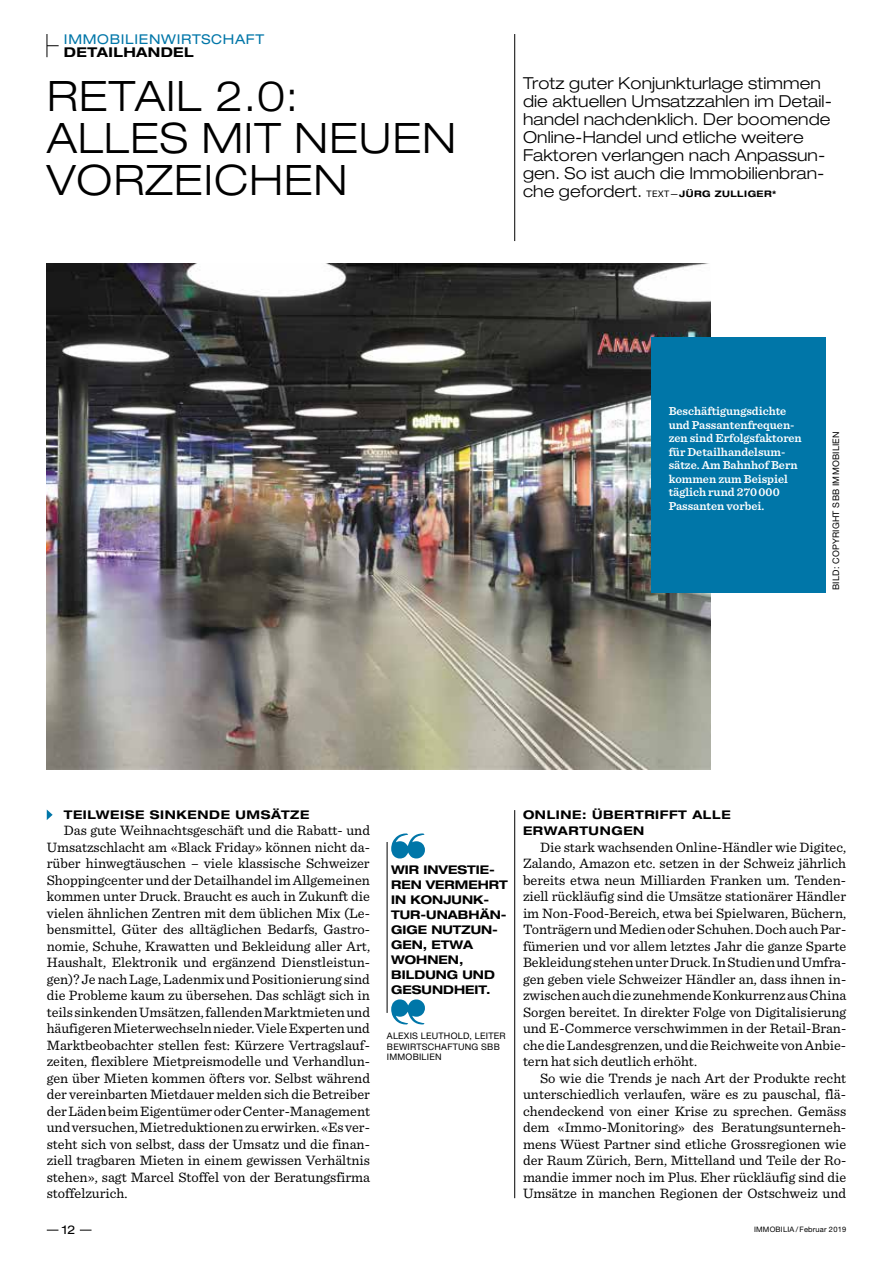
<style>
.page{position:relative;width:893px;height:1263px;background:#fff}
.page>*{position:absolute;margin:0;border:0;box-sizing:border-box;transform-origin:0 0}
.t1{font:300 expanded 42px/42px "Helvetica Neue LT Std";letter-spacing:.025em;color:#000}
.t2{font:300 expanded 16.5px/18px "Helvetica Neue LT Std";letter-spacing:.005em;color:#000}
.t3{font:14.25px/16.5px "Sentinel";color:#000;text-align:justify}
.t4{font:expanded 13.5px "Helvetica Neue LT Std";letter-spacing:.05em;color:#0076a8}
.t5{font:700 expanded 13.5px "Helvetica Neue LT Std";letter-spacing:.025em;color:#000}
.t6{font:600 12px/13.5px "Sentinel";color:#fff}
.t7{font:700 expanded 12px/15px "Helvetica Neue LT Std";color:#000}
.t8{font:700 expanded 12px/16.5px "Helvetica Neue LT Std";letter-spacing:.05em;color:#000}
.t9{font:expanded 12px "Helvetica Neue LT Std";color:#000}
.t10{font:9px/10.5px "Helvetica Neue LT Std";letter-spacing:.025em;color:#000}
.t11{font:7.5px "Helvetica Neue LT Std";letter-spacing:.025em;color:#000}
.s1{font-weight:400;font-stretch:normal;font-size:9px}
.s2{font-weight:700;font-size:9px}
</style>
<div class="page">
<svg style="left:80px;top:1230px;width:12px;height:1px"></svg>
<hr style="left:514px;top:810px;width:1px;height:388px;background:#000">
<svg style="left:47px;top:809px;width:6px;height:11px"></svg>
<img style="left:47px;top:264px;width:663px;height:505px">
<svg style="left:47px;top:34px;width:12px;height:23px"></svg>
<hr style="left:514px;top:34px;width:1px;height:207px;background:#000">
<svg style="left:391px;top:833px;width:34px;height:25px"></svg>
<svg style="left:391px;top:999px;width:34px;height:25px"></svg>
<hr style="left:387px;top:842px;width:1px;height:171px;background:#000">
<div style="left:652px;top:337px;width:174px;height:256px;background:#0076a8"></div>
<p class="t4" style="left:64px;top:31px;width:202px">IMMOBILIENWIRTSCHAFT</p>
<p class="t5" style="left:64px;top:44px;width:131px">DETAILHANDEL</p>
<h1 class="t1" style="left:47px;top:74px;width:411px">RETAIL 2.0:<br>ALLES MIT NEUEN<br>VORZEICHEN</h1>
<p class="t2" style="left:523px;top:74px;width:311px">Trotz guter Konjunkturlage stimmen die aktuellen Umsatzzahlen im Detail&shy;handel nachdenklich. Der boomende Online-Handel und etliche weitere Faktoren verlangen nach Anpassun&shy;gen. So ist auch die Immobilienbran&shy;che gefordert. <span class="s1">TEXT—</span><span class="s2">JÜRG ZULLIGER*</span></p>
<p class="t6" style="left:669px;top:404px;width:135px">Beschäftigungsdichte und Passantenfrequen&shy;zen sind Erfolgsfaktoren für Detailhandelsum&shy;sätze. Am Bahnhof Bern kommen zum Beispiel täglich rund 270 000<br>Passanten vorbei.</p>
<p class="t10" style="left:831px;top:590px;width:160px;rotate:-90deg">BILD: COPYRIGHT SBB IMMOBILIEN</p>
<p class="t8" style="left:64px;top:806px;width:247px">TEILWEISE SINKENDE UMSÄTZE</p>
<p class="t3" style="left:47px;top:821px;width:325px;text-indent:17px">Das gute Weihnachtsgeschäft und die Rabatt- und Umsatzschlacht am «Black Friday» können nicht da&shy;rüber hinwegtäuschen – viele klassische Schweizer Shoppingcenter und der Detailhandel im Allgemeinen kommen unter Druck. Braucht es auch in Zukunft die vielen ähnlichen Zentren mit dem üblichen Mix (Le&shy;bensmittel, Güter des alltäglichen Bedarfs, Gastro&shy;nomie, Schuhe, Krawatten und Bekleidung aller Art, Haushalt, Elektronik und ergänzend Dienstleistun&shy;gen)? Je nach Lage, Ladenmix und Positionierung sind die Probleme kaum zu übersehen. Das schlägt sich in teils sinkenden Umsätzen, fallenden Marktmieten und häufigeren Mieterwechseln nieder. Viele Experten und Marktbeobachter stellen fest: Kürzere Vertragslauf&shy;zeiten, flexiblere Mietpreismodelle und Verhandlun&shy;gen über Mieten kommen öfters vor. Selbst während der vereinbarten Mietdauer melden sich die Betreiber der Läden beim Eigentümer oder Center-Management und versuchen, Mietreduktionen zu erwirken. «Es ver&shy;steht sich von selbst, dass der Umsatz und die finan&shy;ziell tragbaren Mieten in einem gewissen Verhältnis stehen», sagt Marcel Stoffel von der Beratungsfirma stoffelzurich.</p>
<p class="t7" style="left:391px;top:861px;width:118px">WIR INVESTIE-<br>REN VERMEHRT<br>IN KONJUNK-<br>TUR-UNABHÄN-<br>GIGE NUTZUN-<br>GEN, ETWA<br>WOHNEN,<br>BILDUNG UND<br>GESUNDHEIT.</p>
<p class="t10" style="left:387px;top:1031px;width:120px">ALEXIS LEUTHOLD, LEITER<br>BEWIRTSCHAFTUNG SBB<br>IMMOBILIEN</p>
<p class="t8" style="left:523px;top:806px;width:209px">ONLINE: ÜBERTRIFFT ALLE<br>ERWARTUNGEN</p>
<p class="t3" style="left:523px;top:838px;width:325px;text-align:left;text-indent:17px">Die stark wachsenden Online-Händler wie Digitec, Zalando, Amazon etc. setzen in der Schweiz jährlich bereits etwa neun Milliarden Franken um. Tenden&shy;ziell rückläufig sind die Umsätze stationärer Händler im Non-Food-Bereich, etwa bei Spielwaren, Büchern, Tonträgern und Medien oder Schuhen. Doch auch Par&shy;fümerien und vor allem letztes Jahr die ganze Sparte Bekleidung stehen unter Druck. In Studien und Umfra&shy;gen geben viele Schweizer Händler an, dass ihnen in&shy;zwischen auch die zunehmende Konkurrenz aus China Sorgen bereitet. In direkter Folge von Digitalisierung und E-Commerce verschwimmen in der Retail-Bran&shy;che die Landesgrenzen, und die Reichweite von Anbie&shy;tern hat sich deutlich erhöht.</p>
<p class="t3" style="left:523px;top:1069px;width:325px;text-indent:17px">So wie die Trends je nach Art der Produkte recht unterschiedlich verlaufen, wäre es zu pauschal, flä&shy;chendeckend von einer Krise zu sprechen. Gemäss dem «Immo-Monitoring» des Beratungsunterneh&shy;mens Wüest Partner sind etliche Grossregionen wie der Raum Zürich, Bern, Mittelland und Teile der Ro&shy;mandie immer noch im Plus. Eher rückläufig sind die Umsätze in manchen Regionen der Ostschweiz und</p>
<p class="t9" style="left:62px;top:1222px;width:15px">12</p>
<p class="t11" style="left:754px;top:1225px;width:94px">IMMOBILIA / Februar 2019</p>
</div>
